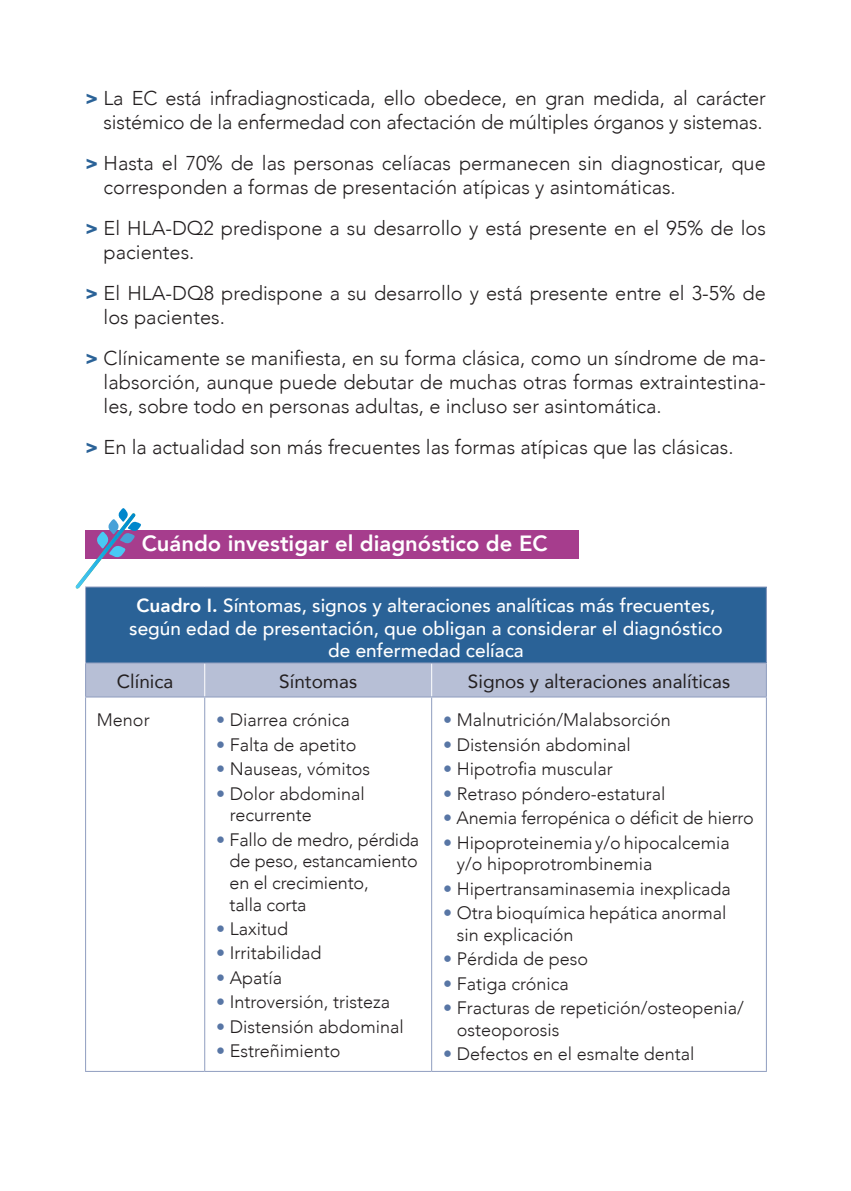
<style>
.page{position:relative;width:851px;height:1191px;background:#fff}
.page>*{position:absolute;margin:0;border:0;box-sizing:border-box;transform-origin:0 0}
.t1{font:800 22px "Avenir";color:#fff}
.t2{font:300 20px/24px "Avenir";color:#231f20}
.t3{font:500 19px/22.8px "Avenir";color:#fff;text-align:center}
.t4{font:19px "Avenir";color:#231f20}
.t5{font:300 18px/21.6px "Avenir";color:#231f20}
.s1{font-weight:900;color:#2a6297}
.s2{font-weight:800}
.s3{color:#5876a5}
</style>
<div class="page">
<div style="left:85px;top:530px;width:493px;height:28px;background:#a63d8d"></div>
<div style="left:86px;top:587px;width:680px;height:76px;background:#2a6297"></div>
<div style="left:86px;top:663px;width:679px;height:33px;background:#b7bfd6"></div>
<hr style="left:85px;top:663px;width:1px;height:33px;background:#8f9dbf">
<hr style="left:765px;top:663px;width:1px;height:33px;background:#8f9dbf">
<hr style="left:204px;top:663px;width:1px;height:33px;background:#fff">
<hr style="left:431px;top:663px;width:1px;height:33px;background:#fff">
<hr style="left:85px;top:587px;width:1px;height:75px;background:#8f9dbf">
<hr style="left:85px;top:586px;width:120px;height:1px;background:#8f9dbf">
<hr style="left:205px;top:586px;width:226px;height:1px;background:#8f9dbf">
<hr style="left:431px;top:586px;width:335px;height:1px;background:#8f9dbf">
<hr style="left:765px;top:587px;width:1px;height:75px;background:#8f9dbf">
<hr style="left:85px;top:662px;width:120px;height:1px;background:#8f9dbf">
<hr style="left:205px;top:662px;width:226px;height:1px;background:#8f9dbf">
<hr style="left:431px;top:662px;width:335px;height:1px;background:#8f9dbf">
<hr style="left:85px;top:697px;width:1px;height:374px;background:#8f9dbf">
<hr style="left:85px;top:696px;width:120px;height:1px;background:#8f9dbf">
<hr style="left:204px;top:697px;width:1px;height:374px;background:#8f9dbf">
<hr style="left:205px;top:696px;width:226px;height:1px;background:#8f9dbf">
<hr style="left:431px;top:697px;width:1px;height:374px;background:#8f9dbf">
<hr style="left:431px;top:696px;width:335px;height:1px;background:#8f9dbf">
<hr style="left:765px;top:697px;width:1px;height:374px;background:#8f9dbf">
<hr style="left:85px;top:1071px;width:120px;height:1px;background:#8f9dbf">
<hr style="left:205px;top:1071px;width:226px;height:1px;background:#8f9dbf">
<hr style="left:431px;top:1071px;width:335px;height:1px;background:#8f9dbf">
<svg style="left:75px;top:508px;width:67px;height:81px"></svg>
<p class="t2" style="left:85px;top:86px;width:682px;text-align:right"><span class="s1">&gt;</span> La EC está infradiagnosticada, ello obedece, en gran medida, al carácter sistémico de la enfermedad con afectación de múltiples órganos y sistemas.</p>
<p class="t2" style="left:104px;top:151px;width:663px;text-indent:-19px"><span class="s1">&gt;</span> Hasta el 70% de las personas celíacas permanecen sin diagnosticar, que corresponden a formas de presentación atípicas y asintomáticas.</p>
<p class="t2" style="left:104px;top:216px;width:663px;text-indent:-19px"><span class="s1">&gt;</span> El HLA-DQ2 predispone a su desarrollo y está presente en el 95% de los pacientes.</p>
<p class="t2" style="left:104px;top:281px;width:663px;text-indent:-19px"><span class="s1">&gt;</span> El HLA-DQ8 predispone a su desarrollo y está presente entre el 3-5% de los pacientes.</p>
<p class="t2" style="left:104px;top:346px;width:663px;text-align:justify;text-indent:-19px"><span class="s1">&gt;</span> Clínicamente se manifiesta, en su forma clásica, como un síndrome de ma&shy;labsorción, aunque puede debutar de muchas otras formas extraintestina&shy;les, sobre todo en personas adultas, e incluso ser asintomática.</p>
<p class="t2" style="left:85px;top:435px;width:650px"><span class="s1">&gt;</span> En la actualidad son más frecuentes las formas atípicas que las clásicas.</p>
<p class="t1" style="left:142px;top:524px;width:407px">Cuándo investigar el diagnóstico de EC</p>
<p class="t3" style="left:129px;top:592px;width:595px"><span class="s2">Cuadro I.</span> Síntomas, signos y alteraciones analíticas más frecuentes, según edad de presentación, que obligan a considerar el diagnóstico de enfermedad celíaca</p>
<p class="t4" style="left:117px;top:666px;width:58px">Clínica</p>
<p class="t4" style="left:279px;top:666px;width:79px">Síntomas</p>
<p class="t4" style="left:468px;top:666px;width:263px">Signos y alteraciones analíticas</p>
<p class="t5" style="left:97px;top:709px;width:54px">Menor</p>
<p class="t5" style="left:216px;top:709px;width:135px"><span class="s3">•</span> Diarrea crónica</p>
<p class="t5" style="left:216px;top:734px;width:142px"><span class="s3">•</span> Falta de apetito</p>
<p class="t5" style="left:216px;top:758px;width:155px"><span class="s3">•</span> Nauseas, vómitos</p>
<p class="t5" style="left:230px;top:782px;width:137px;text-indent:-14px"><span class="s3">•</span> Dolor abdominal recurrente</p>
<p class="t5" style="left:229px;top:828px;width:191px;text-indent:-14px"><span class="s3">•</span> Fallo de medro, pérdida de peso, estancamiento en el crecimiento,<br>talla corta</p>
<p class="t5" style="left:216px;top:918px;width:74px"><span class="s3">•</span> Laxitud</p>
<p class="t5" style="left:216px;top:942px;width:107px"><span class="s3">•</span> Irritabilidad</p>
<p class="t5" style="left:216px;top:967px;width:68px"><span class="s3">•</span> Apatía</p>
<p class="t5" style="left:216px;top:991px;width:175px"><span class="s3">•</span> Introversión, tristeza</p>
<p class="t5" style="left:216px;top:1015px;width:189px"><span class="s3">•</span> Distensión abdominal</p>
<p class="t5" style="left:216px;top:1040px;width:126px"><span class="s3">•</span> Estreñimiento</p>
<p class="t5" style="left:443px;top:709px;width:229px"><span class="s3">•</span> Malnutrición/Malabsorción</p>
<p class="t5" style="left:443px;top:734px;width:189px"><span class="s3">•</span> Distensión abdominal</p>
<p class="t5" style="left:443px;top:758px;width:171px"><span class="s3">•</span> Hipotrofia muscular</p>
<p class="t5" style="left:443px;top:782px;width:224px"><span class="s3">•</span> Retraso póndero-estatural</p>
<p class="t5" style="left:443px;top:807px;width:312px"><span class="s3">•</span> Anemia ferropénica o déficit de hierro</p>
<p class="t5" style="left:456px;top:831px;width:274px;text-indent:-14px"><span class="s3">•</span> Hipoproteinemia y/o hipocalcemia y/o hipoprotrombinemia</p>
<p class="t5" style="left:443px;top:877px;width:289px"><span class="s3">•</span> Hipertransaminasemia inexplicada</p>
<p class="t5" style="left:456px;top:902px;width:271px;text-indent:-14px"><span class="s3">•</span> Otra bioquímica hepática anormal sin explicación</p>
<p class="t5" style="left:443px;top:948px;width:147px"><span class="s3">•</span> Pérdida de peso</p>
<p class="t5" style="left:443px;top:972px;width:127px"><span class="s3">•</span> Fatiga crónica</p>
<p class="t5" style="left:456px;top:997px;width:289px;text-indent:-14px"><span class="s3">•</span> Fracturas de repetición/osteopenia/ osteoporosis</p>
<p class="t5" style="left:443px;top:1043px;width:253px"><span class="s3">•</span> Defectos en el esmalte dental</p>
</div>
